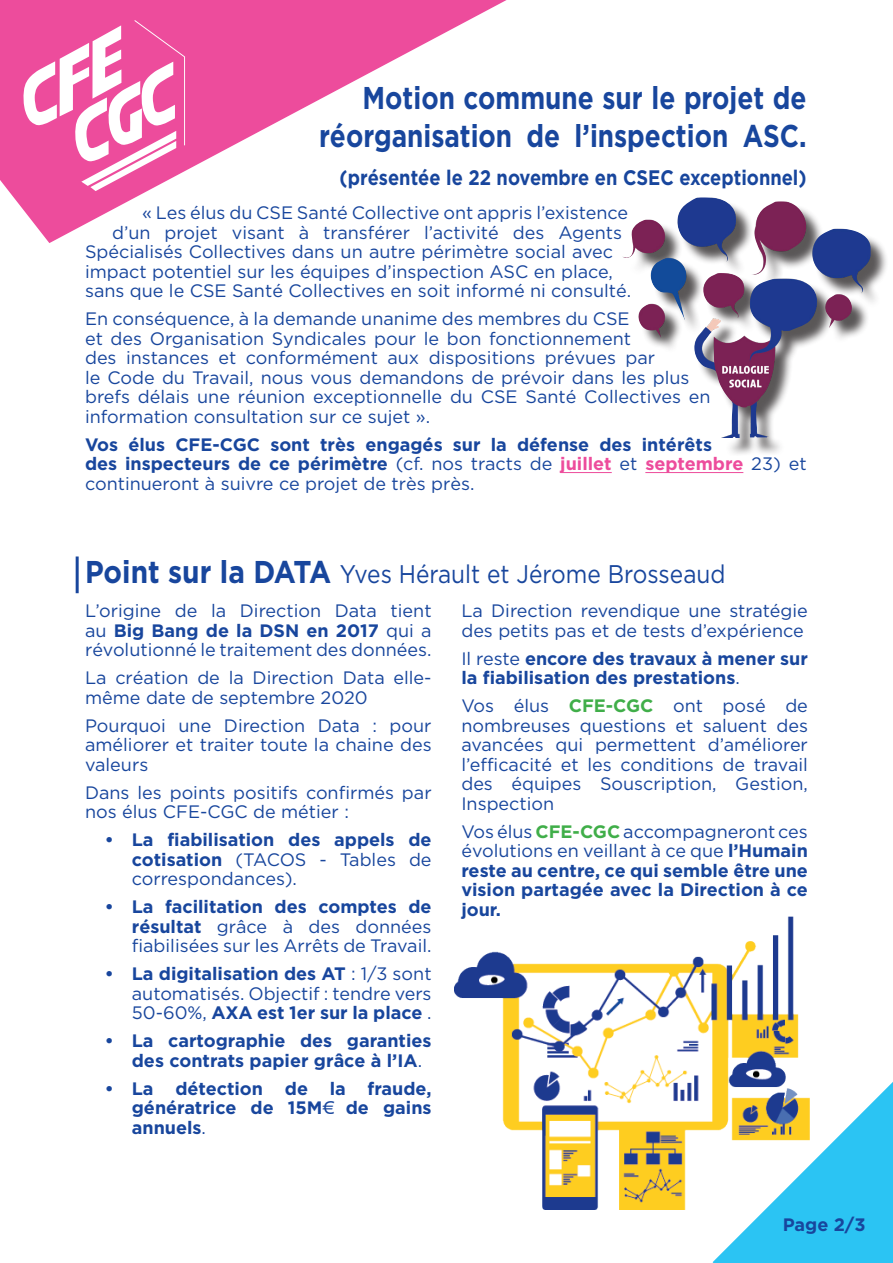
<style>
.page{position:relative;width:893px;height:1263px;background:#fff}
.page>*{position:absolute;margin:0;border:0;box-sizing:border-box;transform-origin:0 0}
.t1{font:700 31.5px/37.8px "Gotham";color:#18469d;text-align:right;scale:.83 1}
.t2{font:25.5px "Gotham";color:#18469d;scale:.89 1}
.t3{font:700 21px "Gotham";color:#18469d;scale:.87 1}
.t4{font:18px/19.5px "Gotham";color:#18469d;text-align:justify}
.t5{font:700 18px/19.5px "Gotham";color:#18469d}
.s1{font-weight:400}
.s2{color:#ed4c9c}
.s3{font-weight:700;font-size:31.5px}
.s4{font-weight:700}
.s5{font-weight:700;color:#40ae49}
.s6{color:#40ae49}
</style>
<div class="page">
<svg style="left:713px;top:1082px;width:180px;height:181px"></svg>
<svg style="left:0;top:0;width:507px;height:243px"></svg>
<svg style="left:23px;top:20px;width:162px;height:171px"></svg>
<hr style="left:560px;top:472px;width:52px;height:1px;background:#ed4c9c">
<hr style="left:645px;top:472px;width:98px;height:1px;background:#ed4c9c">
<div style="left:628px;top:200px;width:261px;height:256px;background:#231f20;opacity:.75"></div>
<img style="left:622px;top:197px;width:249px;height:241px">
<hr style="left:76px;top:556px;width:3px;height:37px;background:#18469d">
<img style="left:454px;top:916px;width:356px;height:294px">
<p class="t1" style="left:319px;top:78px;width:589px">Motion commune sur le projet de réorganisation de l’inspection ASC.</p>
<p class="t3" style="left:340px;top:165px;width:538px">(présentée le 22 novembre en CSEC exceptionnel)</p>
<p class="t4" style="left:142px;top:203px;width:488px">« Les élus du CSE Santé Collective ont appris l’existence</p>
<p class="t4" style="left:112px;top:222px;width:511px">d’un projet visant à transférer l’activité des Agents</p>
<p class="t4" style="left:85px;top:242px;width:530px">Spécialisés Collectives dans un autre périmètre social avec</p>
<p class="t4" style="left:85px;top:261px;width:529px">impact potentiel sur les équipes d’inspection ASC en place,</p>
<p class="t4" style="left:85px;top:281px;width:548px">sans que le CSE Santé Collectives en soit informé ni consulté.</p>
<p class="t4" style="left:85px;top:309px;width:627px;text-align:left">En conséquence, à la demande unanime des membres du CSE<br>et des Organisation Syndicales pour le bon fonctionnement<br>des instances et conformément aux dispositions prévues par<br>le Code du Travail, nous vous demandons de prévoir dans les plus brefs délais une réunion exceptionnelle du CSE Santé Collectives en information consultation sur ce sujet ».</p>
<p class="t5" style="left:85px;top:434px;width:723px">Vos élus CFE-CGC sont très engagés sur la défense des intérêts<br>des inspecteurs de ce périmètre <span class="s1">(cf. nos tracts de</span> <span class="s2">juillet</span> <span class="s1">et</span> <span class="s2">septembre</span> <span class="s1">23) et continueront à suivre ce projet de très près.</span></p>
<p class="t2" style="left:85px;top:560px;width:721px"><span class="s3">Point sur la DATA</span> Yves Hérault et Jérome Brosseaud</p>
<p class="t4" style="left:85px;top:601px;width:348px">L’origine de la Direction Data tient au <span class="s4">Big Bang de la DSN en 2017</span> qui a révolutionné le traitement des données.</p>
<p class="t4" style="left:85px;top:668px;width:348px">La création de la Direction Data elle&shy;même date de septembre 2020</p>
<p class="t4" style="left:85px;top:715px;width:348px">Pourquoi une Direction Data : pour améliorer et traiter toute la chaine des valeurs</p>
<p class="t4" style="left:85px;top:782px;width:348px">Dans les points positifs confirmés par nos élus CFE-CGC de métier :</p>
<p class="t5" style="left:132px;top:829px;width:301px;text-align:justify;text-indent:-27px">• La fiabilisation des appels de cotisation <span class="s1">(TACOS - Tables de correspondances).</span></p>
<p class="t4" style="left:132px;top:897px;width:301px;text-indent:-27px"><span class="s4">• La facilitation des comptes de résultat</span> grâce à des données fiabilisées sur les Arrêts de Travail.</p>
<p class="t4" style="left:132px;top:964px;width:301px;text-indent:-27px"><span class="s4">• La digitalisation des AT</span> : 1/3 sont automatisés. Objectif : tendre vers 50-60%, <span class="s4">AXA est 1er sur la place</span> .</p>
<p class="t5" style="left:132px;top:1030px;width:301px;text-indent:-27px">• La cartographie des garanties des contrats papier grâce à l’IA<span class="s1">.</span></p>
<p class="t5" style="left:132px;top:1078px;width:301px;text-align:justify;text-indent:-27px">• La détection de la fraude, génératrice de 15M€ de gains annuels<span class="s1">.</span></p>
<p class="t4" style="left:461px;top:601px;width:348px">La Direction revendique une stratégie des petits pas et de tests d’expérience</p>
<p class="t5" style="left:461px;top:648px;width:348px"><span class="s1">Il reste</span> encore des travaux à mener sur la fiabilisation des prestations<span class="s1">.</span></p>
<p class="t4" style="left:461px;top:696px;width:348px">Vos élus <span class="s5">CFE-CGC</span> ont posé de nombreuses questions et saluent des avancées qui permettent d’améliorer l’efficacité et les conditions de travail des équipes Souscription, Gestion, Inspection</p>
<p class="t5" style="left:461px;top:821px;width:348px;text-align:justify"><span class="s1">Vos élus</span> <span class="s6">CFE-CGC</span> <span class="s1">accompagneront ces évolutions en veillant à ce que</span> l’Humain reste au centre, ce qui semble être une vision partagée avec la Direction à ce jour.</p>
<p class="t5" style="left:783px;top:1215px;width:84px">Page 2/3</p>
</div>
